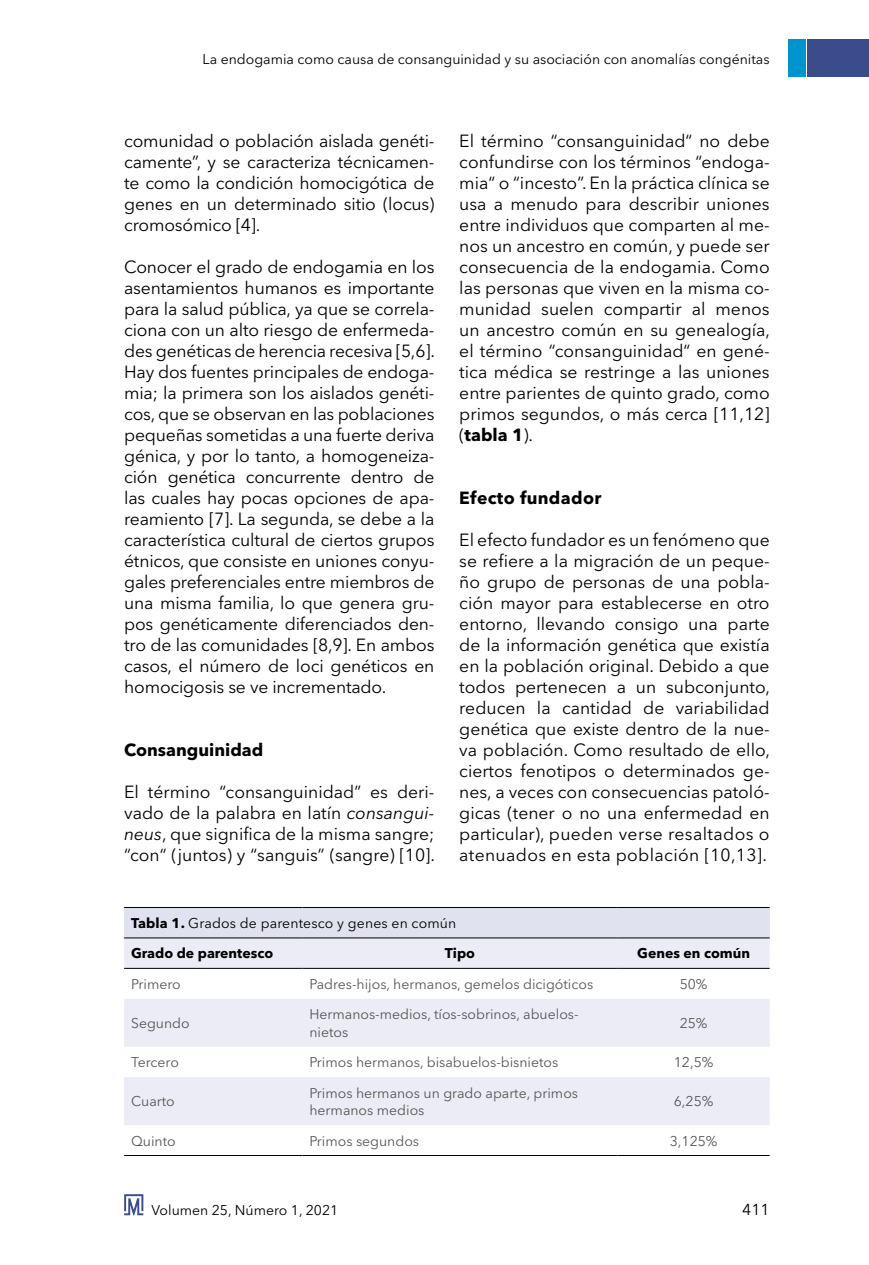
<style>
.page{position:relative;width:869px;height:1265px;background:#fff}
.page>*{position:absolute;margin:0;border:0;box-sizing:border-box;transform-origin:0 0}
.t1{font:17.5px/21px "Avenir Next LT Pro";color:#000;text-align:justify}
.t2{font:700 17.5px "Avenir Next LT Pro";color:#000}
.t3{font:700 17.5px "Avenir Next LT Pro";letter-spacing:.02em;color:#000}
.t4{font:15.75px "Avenir Next LT Pro";color:#000}
.t5{font:14px/17.5px "Avenir Next LT Pro";color:#575756}
.t6{font:14px/30.4px "Avenir Next LT Pro";color:#000}
.t7{font:700 14px "Avenir Next LT Pro";color:#000}
.s1{font-style:italic}
.s2{font-weight:700}
</style>
<div class="page">
<div style="left:806px;top:40px;width:62px;height:37px;background:#3a4c8a"></div>
<div style="left:788px;top:40px;width:17px;height:37px;background:#0094ce"></div>
<svg style="left:124px;top:1194px;width:19px;height:21px"></svg>
<div style="left:124px;top:907px;width:645px;height:31px;background:#e1e2f0"></div>
<svg style="left:124px;top:939px;width:645px;height:186px;fill:#ebecf6"></svg>
<hr style="left:124px;top:1155px;width:178px;height:1px;background:#000">
<hr style="left:302px;top:1155px;width:315px;height:1px;background:#000">
<hr style="left:617px;top:1155px;width:152px;height:1px;background:#000">
<hr style="left:124px;top:968px;width:178px;height:1px;background:#000">
<hr style="left:302px;top:968px;width:315px;height:1px;background:#000">
<hr style="left:617px;top:968px;width:152px;height:1px;background:#000">
<hr style="left:124px;top:907px;width:178px;height:1px;background:#000">
<hr style="left:302px;top:907px;width:315px;height:1px;background:#000">
<hr style="left:617px;top:907px;width:152px;height:1px;background:#000">
<hr style="left:124px;top:938px;width:178px;height:1px;background:#000">
<hr style="left:302px;top:938px;width:315px;height:1px;background:#000">
<hr style="left:617px;top:938px;width:152px;height:1px;background:#000">
<p class="t6" style="left:202px;top:44px;width:568px">La endogamia como causa de consanguinidad y su asociación con anomalías congénitas</p>
<p class="t1" style="left:124px;top:130px;width:312px">comunidad o población aislada genéti&shy;camente”, y se caracteriza técnicamen&shy;te como la condición homocigótica de genes en un determinado sitio (locus) cromosómico [4].</p>
<p class="t1" style="left:124px;top:256px;width:312px">Conocer el grado de endogamia en los asentamientos humanos es importante para la salud pública, ya que se correla&shy;ciona con un alto riesgo de enfermeda&shy;des genéticas de herencia recesiva [5,6].<br>Hay dos fuentes principales de endoga&shy;mia; la primera son los aislados genéti&shy;cos, que se observan en las poblaciones pequeñas sometidas a una fuerte deriva génica, y por lo tanto, a homogeneiza&shy;ción genética concurrente dentro de las cuales hay pocas opciones de apa&shy;reamiento [7]. La segunda, se debe a la característica cultural de ciertos grupos étnicos, que consiste en uniones conyu&shy;gales preferenciales entre miembros de una misma familia, lo que genera gru&shy;pos genéticamente diferenciados den&shy;tro de las comunidades [8,9]. En ambos casos, el número de loci genéticos en homocigosis se ve incrementado.</p>
<p class="t2" style="left:124px;top:739px;width:141px">Consanguinidad</p>
<p class="t1" style="left:124px;top:781px;width:312px">El término “consanguinidad” es deri&shy;vado de la palabra en latín <span class="s1">consangui&shy;neus</span>, que significa de la misma sangre; “con“ (juntos) y “sanguis” (sangre) [10].</p>
<p class="t1" style="left:459px;top:130px;width:312px">El término “consanguinidad“ no debe confundirse con los términos “endoga&shy;mia“ o “incesto”. En la práctica clínica se usa a menudo para describir uniones entre individuos que comparten al me&shy;nos un ancestro en común, y puede ser consecuencia de la endogamia. Como las personas que viven en la misma co&shy;munidad suelen compartir al menos un ancestro común en su genealogía, el término “consanguinidad“ en gené&shy;tica médica se restringe a las uniones entre parientes de quinto grado, como primos segundos, o más cerca [11,12] (<span class="s2">tabla 1</span>).</p>
<p class="t3" style="left:459px;top:487px;width:143px">Efecto fundador</p>
<p class="t1" style="left:459px;top:529px;width:312px">El efecto fundador es un fenómeno que se refiere a la migración de un peque&shy;ño grupo de personas de una pobla&shy;ción mayor para establecerse en otro entorno, llevando consigo una parte de la información genética que existía en la población original. Debido a que todos pertenecen a un subconjunto, reducen la cantidad de variabilidad genética que existe dentro de la nue&shy;va población. Como resultado de ello, ciertos fenotipos o determinados ge&shy;nes, a veces con consecuencias patoló&shy;gicas (tener o no una enfermedad en particular), pueden verse resaltados o atenuados en esta población [10,13].</p>
<p class="t6" style="left:131px;top:908px;width:326px"><span class="s2">Tabla 1.</span> Grados de parentesco y genes en común<br><span class="s2">Grado de parentesco</span></p>
<p class="t7" style="left:445px;top:945px;width:32px">Tipo</p>
<p class="t7" style="left:637px;top:945px;width:114px">Genes en común</p>
<p class="t5" style="left:131px;top:975px;width:51px">Primero</p>
<p class="t5" style="left:309px;top:975px;width:285px">Padres-hijos, hermanos, gemelos dicigóticos</p>
<p class="t5" style="left:679px;top:975px;width:29px">50%</p>
<p class="t5" style="left:131px;top:1014px;width:60px">Segundo</p>
<p class="t5" style="left:309px;top:1006px;width:270px">Hermanos-medios, tíos-sobrinos, abuelos&shy;nietos</p>
<p class="t5" style="left:679px;top:1014px;width:29px">25%</p>
<p class="t5" style="left:131px;top:1053px;width:49px">Tercero</p>
<p class="t5" style="left:309px;top:1053px;width:250px">Primos hermanos, bisabuelos-bisnietos</p>
<p class="t5" style="left:673px;top:1053px;width:41px">12,5%</p>
<p class="t5" style="left:131px;top:1093px;width:45px">Cuarto</p>
<p class="t5" style="left:309px;top:1084px;width:270px">Primos hermanos un grado aparte, primos hermanos medios</p>
<p class="t5" style="left:673px;top:1093px;width:41px">6,25%</p>
<p class="t5" style="left:131px;top:1132px;width:46px">Quinto</p>
<p class="t5" style="left:309px;top:1132px;width:111px">Primos segundos</p>
<p class="t5" style="left:669px;top:1132px;width:49px">3,125%</p>
<p class="t6" style="left:151px;top:1195px;width:188px">Volumen 25, Número 1, 2021</p>
<p class="t4" style="left:741px;top:1201px;width:29px">411</p>
</div>
